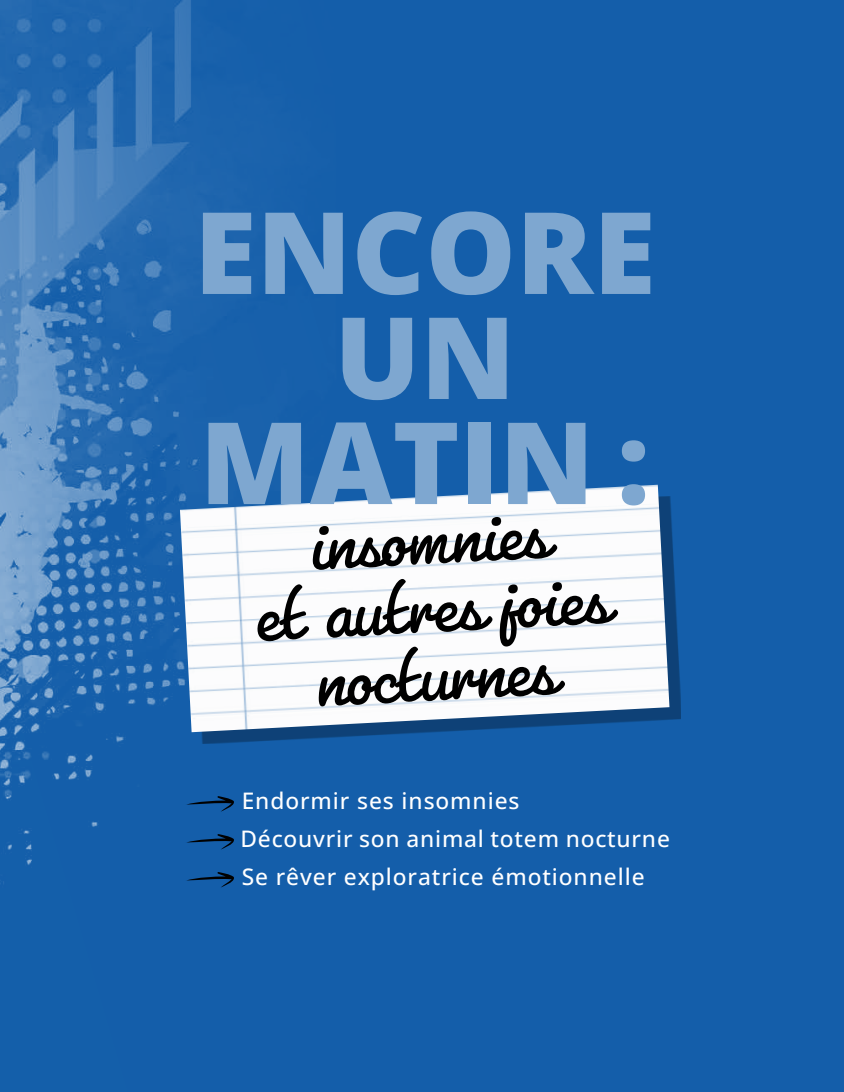
<style>
.page{position:relative;width:844px;height:1092px;background:#fff}
.page>*{position:absolute;margin:0;border:0;box-sizing:border-box;transform-origin:0 0}
.t1{font:800 113.75px/105px "Open Sans";color:#7ea7d0;text-align:center}
.t2{font:87.5px/68.2px "Pacifico";color:#000;text-align:center}
.t3{font:500 22.75px/38px "Open Sans";letter-spacing:.04em;color:#fff}
</style>
<div class="page">
<div style="left:0;top:0;width:843px;height:1091px;background:#145eaa"></div>
<img style="left:0;top:0;width:240px;height:888px">
<div style="left:191px;top:496px;width:490px;height:247px;background:#000;opacity:.3"></div>
<img style="left:180px;top:484px;width:489px;height:248px">
<svg style="left:279px;top:584px;width:30px;height:55px;background:#a4a5a6"></svg>
<svg style="left:382px;top:578px;width:30px;height:56px;background:#a6a7a8"></svg>
<svg style="left:394px;top:646px;width:30px;height:56px;background:#a6a7a8"></svg>
<svg style="left:186px;top:795px;width:48px;height:16px"></svg>
<svg style="left:186px;top:833px;width:48px;height:16px"></svg>
<svg style="left:186px;top:871px;width:48px;height:16px"></svg>
<h1 class="t1" style="left:194px;top:194px;width:463px">ENCORE<br>UN<br>MATIN :</h1>
<h2 class="t2" style="left:249px;top:509px;width:354px;rotate:-3deg">insomnies<br>e au res joies noc urnes</h2>
<p class="t3" style="left:240px;top:781px;width:431px">Endormir ses insomnies<br>Découvrir son animal totem nocturne<br>Se rêver exploratrice émotionnelle</p>
</div>
